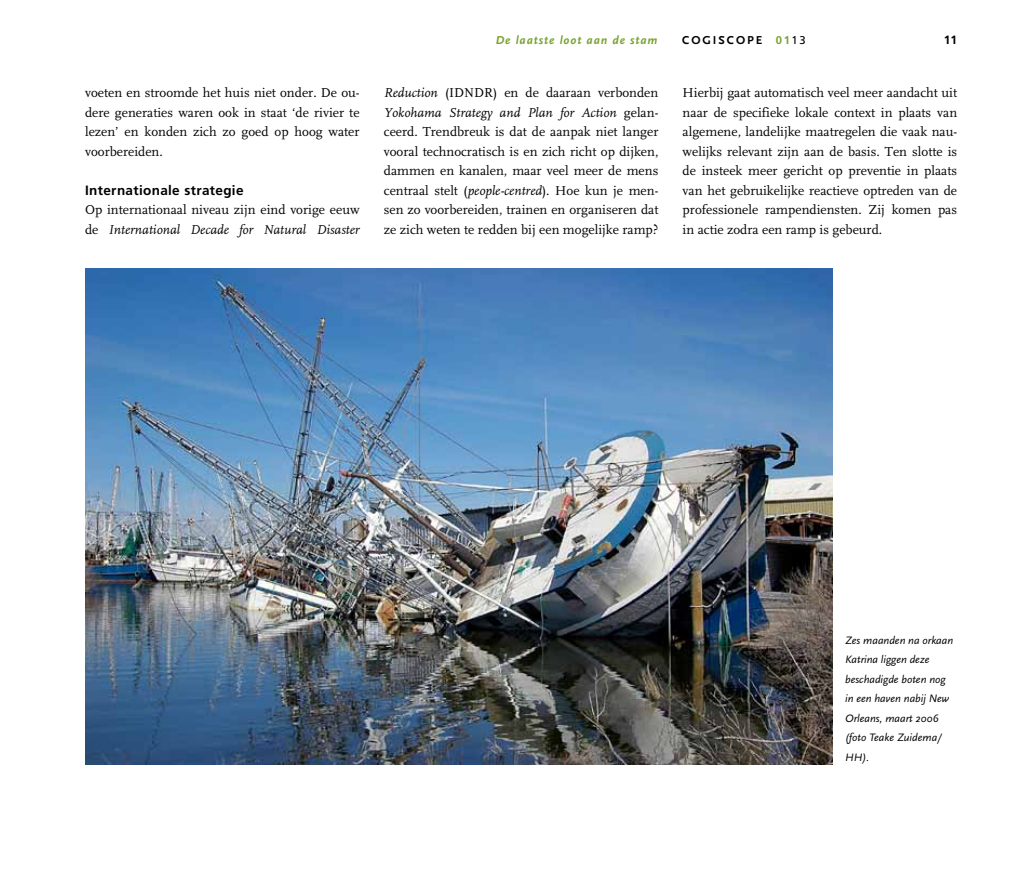
<style>
.page{position:relative;width:1021px;height:872px;background:#fff}
.page>*{position:absolute;margin:0;border:0;box-sizing:border-box;transform-origin:0 0}
.t1{font:13.5px/19.5px "FF Scala";color:#000;text-align:justify}
.t2{font:700 13.5px "Frutiger LT Std";letter-spacing:.025em;color:#000}
.t3{font:italic 700 12px "Scala Sans Pro";letter-spacing:.075em;color:#78a22f}
.t4{font:700 12px "Scala Sans Pro";letter-spacing:.16em;color:#000}
.t5{font:700 12px "Frutiger LT Std";color:#000}
.t6{font:italic 11.25px/19.5px "Scala Sans Pro";color:#000}
.s1{font-style:italic}
.s2{font-family:"Frutiger LT Std";font-size:11.25px;color:#78a22f}
.s3{font-family:"Frutiger LT Std";font-weight:400;font-size:11.25px}
</style>
<div class="page">
<img style="left:85px;top:268px;width:747px;height:496px">
<p class="t1" style="left:85px;top:83px;width:276px">voeten en stroomde het huis niet onder. De ou&shy;dere generaties waren ook in staat ‘de rivier te lezen’ en konden zich zo goed op hoog water voorbereiden.</p>
<p class="t2" style="left:85px;top:182px;width:160px">Internationale strategie</p>
<p class="t1" style="left:85px;top:200px;width:276px">Op internationaal niveau zijn eind vorige eeuw de <span class="s1">International Decade for Natural Disaster</span></p>
<p class="t3" style="left:496px;top:32px;width:163px">De laatste loot aan de stam</p>
<p class="t4" style="left:682px;top:33px;width:125px">COGISCOPE <span class="s2">01</span><span class="s3">13</span></p>
<p class="t5" style="left:943px;top:32px;width:15px">11</p>
<p class="t1" style="left:384px;top:83px;width:276px"><span class="s1">Reduction</span> (IDNDR) en de daaraan verbonden <span class="s1">Yokohama Strategy and Plan for Action</span> gelan&shy;ceerd. Trendbreuk is dat de aanpak niet langer vooral technocratisch is en zich richt op dijken, dammen en kanalen, maar veel meer de mens centraal stelt (<span class="s1">people-centred</span>). Hoe kun je men&shy;sen zo voorbereiden, trainen en organiseren dat ze zich weten te redden bij een mogelijke ramp?</p>
<p class="t1" style="left:682px;top:83px;width:276px">Hierbij gaat automatisch veel meer aandacht uit naar de specifieke lokale context in plaats van algemene, landelijke maatregelen die vaak nau&shy;welijks relevant zijn aan de basis. Ten slotte is de insteek meer gericht op preventie in plaats van het gebruikelijke reactieve optreden van de professionele rampendiensten. Zij komen pas in actie zodra een ramp is gebeurd.</p>
<p class="t6" style="left:845px;top:630px;width:109px">Zes maanden na orkaan<br>Katrina liggen deze beschadigde boten nog in een haven nabij New<br>Orleans, maart 2006 (foto Teake Zuidema/<br>HH).</p>
</div>
